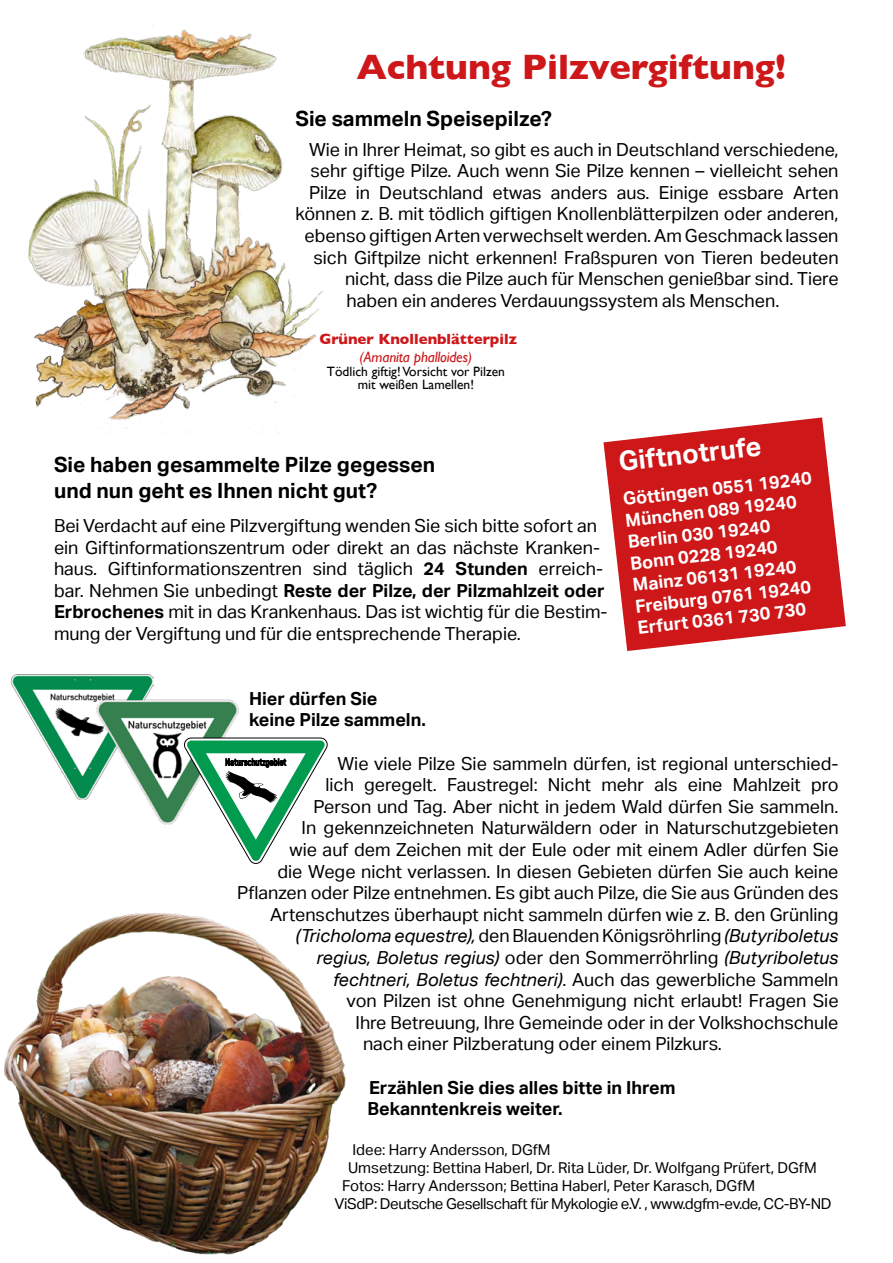
<style>
.page{position:relative;width:893px;height:1263px;background:#fff}
.page>*{position:absolute;margin:0;border:0;box-sizing:border-box;transform-origin:0 0}
.Titel_rot{font:700 36px "Gill Sans";color:#cd1719}
.Text_Flyer_allgemein{font:700 27px "Aktiv Grotesk";color:#fff}
.Zwischenüberschrift{font:700 21px/25.2px "Aktiv Grotesk";color:#000}
.Text_Flyer_allgemein-2{font:18px/21.6px "Aktiv Grotesk";color:#000}
.Text_Flyer_allgemein-3{font:italic 18px "Aktiv Grotesk";color:#000}
.Text_Flyer_allgemein-4{font:700 18px "Aktiv Grotesk";color:#fff}
.t1{font:700 18px/21.6px "Aktiv Grotesk";color:#000}
.t2{font:15px "Aktiv Grotesk";color:#000}
.t3{font:15px "Aktiv Grotesk";letter-spacing:-.025em;color:#000}
.Name{font:700 15px/18px "Gill Sans";color:#cd1719;text-align:center}
.Bildlegende{font:13.5px/13.5px "Gill Sans";color:#000;text-align:center}
.s1{font-weight:400;font-style:italic}
.s2{font-weight:700}
.s3{font-style:normal}
</style>
<div class="page">
<img style="left:11px;top:675px;width:142px;height:124px">
<img style="left:28px;top:29px;width:295px;height:405px">
<svg style="left:603px;top:417px;width:243px;height:234px;fill:#cd1719"></svg>
<img style="left:5px;top:913px;width:341px;height:342px">
<img style="left:96px;top:700px;width:142px;height:125px">
<svg style="left:184px;top:738px;width:143px;height:126px"></svg>
<p class="Titel_rot" style="left:357px;top:38px;width:431px">Achtung Pilzvergiftung!</p>
<p class="Zwischenüberschrift" style="left:296px;top:105px;width:258px">Sie sammeln Speisepilze?</p>
<p class="Text_Flyer_allgemein-2" style="left:309px;top:138px;width:531px">Wie in Ihrer Heimat, so gibt es auch in Deutschland verschiedene,</p>
<p class="Text_Flyer_allgemein-2" style="left:310px;top:160px;width:530px">sehr giftige Pilze. Auch wenn Sie Pilze kennen – vielleicht sehen</p>
<p class="Text_Flyer_allgemein-2" style="left:309px;top:181px;width:531px">Pilze in Deutschland etwas anders aus. Einige essbare Arten</p>
<p class="Text_Flyer_allgemein-2" style="left:296px;top:203px;width:544px">können z. B. mit tödlich giftigen Knollenblätterpilzen oder anderen,</p>
<p class="Text_Flyer_allgemein-2" style="left:304px;top:225px;width:535px">ebenso giftigen Arten verwechselt werden. Am Geschmack lassen</p>
<p class="Text_Flyer_allgemein-2" style="left:314px;top:246px;width:527px">sich Giftpilze nicht erkennen! Fraßspuren von Tieren bedeuten</p>
<p class="Text_Flyer_allgemein-2" style="left:345px;top:268px;width:495px">nicht, dass die Pilze auch für Menschen genießbar sind. Tiere</p>
<p class="Text_Flyer_allgemein-2" style="left:346px;top:289px;width:434px">haben ein anderes Verdauungssystem als Menschen.</p>
<p class="Name" style="left:319px;top:330px;width:199px">Grüner Knollenblätterpilz <span class="s1">(Amanita phalloides)</span></p>
<p class="Bildlegende" style="left:327px;top:364px;width:180px">Tödlich giftig! Vorsicht vor Pilzen mit weißen Lamellen!</p>
<p class="Zwischenüberschrift" style="left:54px;top:452px;width:383px">Sie haben gesammelte Pilze gegessen und nun geht es Ihnen nicht gut?</p>
<p class="Text_Flyer_allgemein-2" style="left:54px;top:515px;width:555px">Bei Verdacht auf eine Pilzvergiftung wenden Sie sich bitte sofort an ein Giftinformationszentrum oder direkt an das nächste Kranken&shy;haus. Giftinformationszentren sind täglich <span class="s2">24 Stunden</span> erreich&shy;bar. Nehmen Sie unbedingt <span class="s2">Reste der Pilze, der Pilzmahlzeit oder Erbrochenes</span> mit in das Krankenhaus. Das ist wichtig für die Bestim&shy;mung der Vergiftung und für die entsprechende Therapie.</p>
<p class="Text_Flyer_allgemein" style="left:617px;top:446px;width:145px;rotate:-7deg">Giftnotrufe</p>
<p class="Text_Flyer_allgemein-4" style="left:622px;top:487px;width:191px;rotate:-6deg">Göttingen 0551 19240</p>
<p class="Text_Flyer_allgemein-4" style="left:624px;top:509px;width:174px;rotate:-6deg">München 089 19240</p>
<p class="Text_Flyer_allgemein-4" style="left:627px;top:530px;width:145px;rotate:-6deg">Berlin 030 19240</p>
<p class="Text_Flyer_allgemein-4" style="left:629px;top:552px;width:149px;rotate:-6deg">Bonn 0228 19240</p>
<p class="Text_Flyer_allgemein-4" style="left:632px;top:573px;width:166px;rotate:-6deg">Mainz 06131 19240</p>
<p class="Text_Flyer_allgemein-4" style="left:634px;top:595px;width:178px;rotate:-6deg">Freiburg 0761 19240</p>
<p class="Text_Flyer_allgemein-4" style="left:637px;top:616px;width:171px;rotate:-6deg">Erfurt 0361 730 730</p>
<p class="t1" style="left:249px;top:687px;width:178px">Hier dürfen Sie keine Pilze sammeln.</p>
<p class="Text_Flyer_allgemein-2" style="left:338px;top:752px;width:502px">Wie viele Pilze Sie sammeln dürfen, ist regional unterschied-</p>
<p class="Text_Flyer_allgemein-2" style="left:326px;top:774px;width:514px">lich geregelt. Faustregel: Nicht mehr als eine Mahlzeit pro</p>
<p class="Text_Flyer_allgemein-2" style="left:314px;top:795px;width:526px">Person und Tag. Aber nicht in jedem Wald dürfen Sie sammeln.</p>
<p class="Text_Flyer_allgemein-2" style="left:302px;top:817px;width:539px">In gekennzeichneten Naturwäldern oder in Naturschutzgebieten</p>
<p class="Text_Flyer_allgemein-2" style="left:290px;top:839px;width:551px">wie auf dem Zeichen mit der Eule oder mit einem Adler dürfen Sie</p>
<p class="Text_Flyer_allgemein-2" style="left:278px;top:860px;width:562px">die Wege nicht verlassen. In diesen Gebieten dürfen Sie auch keine</p>
<p class="Text_Flyer_allgemein-2" style="left:237px;top:882px;width:603px">Pflanzen oder Pilze entnehmen. Es gibt auch Pilze, die Sie aus Gründen des</p>
<p class="Text_Flyer_allgemein-2" style="left:270px;top:903px;width:570px">Artenschutzes überhaupt nicht sammeln dürfen wie z. B. den Grünling</p>
<p class="Text_Flyer_allgemein-3" style="left:296px;top:925px;width:545px">(Tricholoma equestre), <span class="s3">den Blauenden Königsröhrling</span> (Butyriboletus</p>
<p class="Text_Flyer_allgemein-3" style="left:316px;top:947px;width:524px">regius, Boletus regius) <span class="s3">oder den Sommerröhrling</span> (Butyriboletus</p>
<p class="Text_Flyer_allgemein-3" style="left:333px;top:969px;width:507px">fechtneri, Boletus fechtneri)<span class="s3">. Auch das gewerbliche Sammeln</span></p>
<p class="Text_Flyer_allgemein-2" style="left:346px;top:990px;width:494px">von Pilzen ist ohne Genehmigung nicht erlaubt! Fragen Sie</p>
<p class="Text_Flyer_allgemein-2" style="left:356px;top:1011px;width:484px">Ihre Betreuung, Ihre Gemeinde oder in der Volkshochschule</p>
<p class="Text_Flyer_allgemein-2" style="left:363px;top:1033px;width:360px">nach einer Pilzberatung oder einem Pilzkurs.</p>
<p class="t1" style="left:368px;top:1076px;width:309px">Erzählen Sie dies alles bitte in Ihrem<br>Bekanntenkreis weiter.</p>
<p class="t2" style="left:352px;top:1141px;width:200px">Idee: Harry Andersson, DGfM</p>
<p class="t2" style="left:348px;top:1159px;width:470px">Umsetzung: Bettina Haberl, Dr. Rita Lüder, Dr. Wolfgang Prüfert, DGfM</p>
<p class="t2" style="left:342px;top:1177px;width:415px">Fotos: Harry Andersson; Bettina Haberl, Peter Karasch, DGfM</p>
<p class="t3" style="left:334px;top:1195px;width:499px">ViSdP: Deutsche Gesellschaft für Mykologie e.V. , www.dgfm-ev.de, CC-BY-ND</p>
</div>
